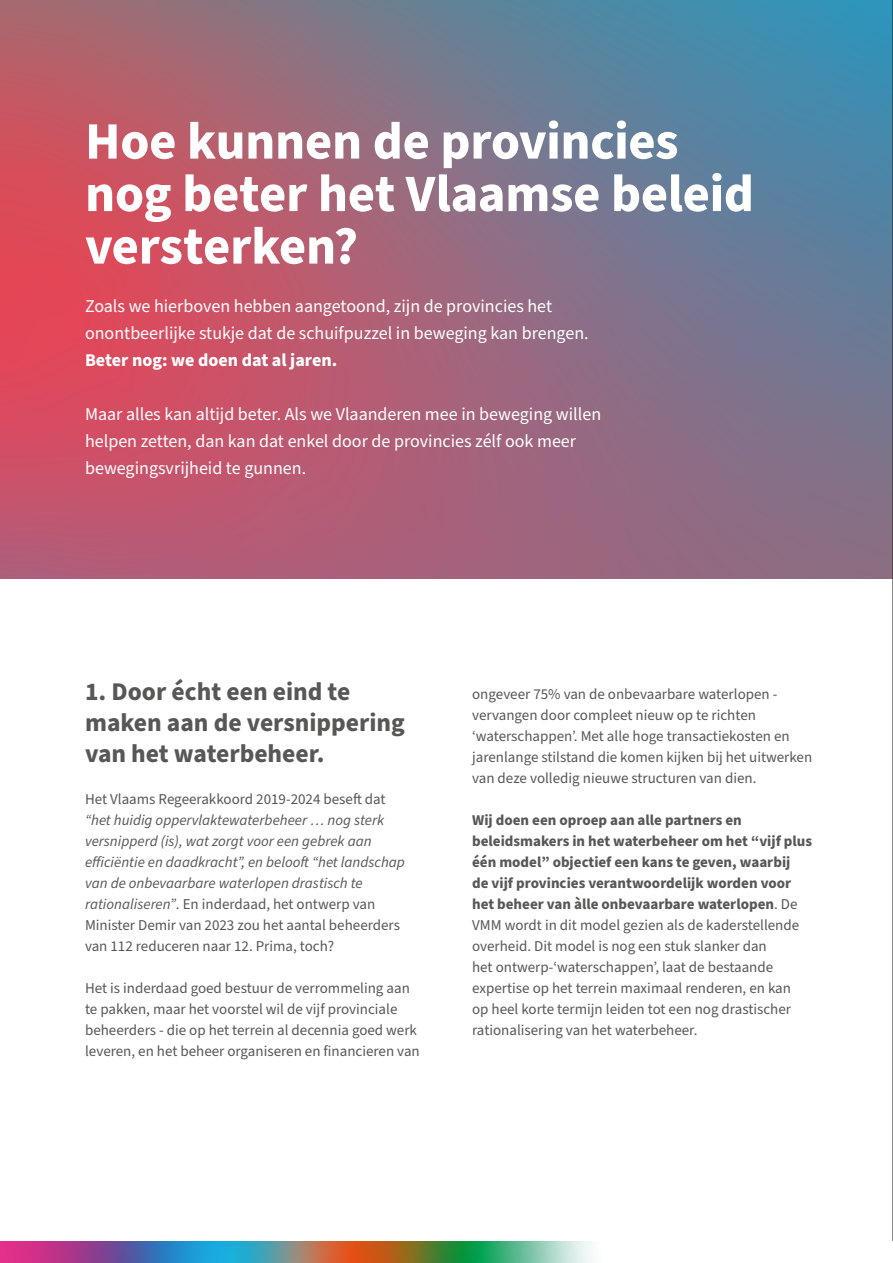
<style>
.page{position:relative;width:893px;height:1263px;background:#fff}
.page>*{position:absolute;margin:0;border:0;box-sizing:border-box;transform-origin:0 0}
.t1{font:700 52.5px/52.5px "Source Sans Pro";letter-spacing:-.005em;color:#fff}
.Paragraph_Style_1{font:700 25.5px/30.6px "Source Sans Pro";color:#575756}
.Paragraph_Style_1-2{font:18px/27px "Source Sans Pro";color:#fff}
.Paragraph_Style_1-3{font:15px/21px "Source Sans Pro";color:#575756}
.Paragraph_Style_1-4{font:italic 15px/21px "Source Sans Pro";color:#575756}
.s1{font-weight:700}
.s2{font-style:normal}
</style>
<div class="page">
<svg style="left:0;top:1242px;width:593px;height:21px;background:#7a7f84"></svg>
<svg style="left:0;top:0;width:892px;height:579px;background:#97697f"></svg>
<hr style="left:892px;top:0;width:1px;height:1263px;background:#1d1d1b">
<div style="left:886px;top:1242px;width:7px;height:21px;background:#fff"></div>
<h1 class="t1" style="left:85px;top:116px;width:670px">Hoe kunnen de provincies nog beter het Vlaamse beleid versterken?</h1>
<p class="Paragraph_Style_1-2" style="left:85px;top:293px;width:505px">Zoals we hierboven hebben aangetoond, zijn de provincies het onontbeerlijke stukje dat de schuifpuzzel in beweging kan brengen.<br><span class="s1">Beter nog: we doen dat al jaren.</span></p>
<p class="Paragraph_Style_1-2" style="left:85px;top:401px;width:518px">Maar alles kan altijd beter. Als we Vlaanderen mee in beweging willen helpen zetten, dan kan dat enkel door de provincies zélf ook meer bewegingsvrijheid te gunnen.</p>
<p class="Paragraph_Style_1" style="left:85px;top:677px;width:321px">1. Door écht een eind te maken aan de versnippering van het waterbeheer.</p>
<p class="Paragraph_Style_1-4" style="left:85px;top:789px;width:321px"><span class="s2">Het Vlaams Regeerakkoord 2019-2024 beseft dat </span>“het huidig oppervlaktewaterbeheer … nog sterk versnipperd (is), wat zorgt voor een gebrek aan efficiëntie en daadkracht”, en belooft “het landschap van de onbevaarbare waterlopen drastisch te rationaliseren”<span class="s2">. En inderdaad, het ontwerp van Minister Demir van 2023 zou het aantal beheerders van 112 reduceren naar 12. Prima, toch?</span></p>
<p class="Paragraph_Style_1-3" style="left:85px;top:978px;width:336px">Het is inderdaad goed bestuur de verrommeling aan te pakken, maar het voorstel wil de vijf provinciale beheerders - die op het terrein al decennia goed werk leveren, en het beheer organiseren en financieren van</p>
<p class="Paragraph_Style_1-3" style="left:472px;top:684px;width:307px">ongeveer 75% van de onbevaarbare waterlopen -</p>
<p class="Paragraph_Style_1-3" style="left:472px;top:705px;width:342px">vervangen door compleet nieuw op te richten ‘waterschappen’. Met alle hoge transactiekosten en jarenlange stilstand die komen kijken bij het uitwerken van deze volledig nieuwe structuren van dien.</p>
<p class="Paragraph_Style_1-3" style="left:472px;top:810px;width:342px"><span class="s1">Wij doen een oproep aan alle partners en beleidsmakers in het waterbeheer om het “vijf plus één model” objectief een kans te geven, waarbij<br>de vijf provincies verantwoordelijk worden voor het beheer van àlle onbevaarbare waterlopen</span>. De VMM wordt in dit model gezien als de kaderstellende overheid. Dit model is nog een stuk slanker dan<br>het ontwerp-‘waterschappen’, laat de bestaande expertise op het terrein maximaal renderen, en kan<br>op heel korte termijn leiden tot een nog drastischer rationalisering van het waterbeheer.</p>
</div>
